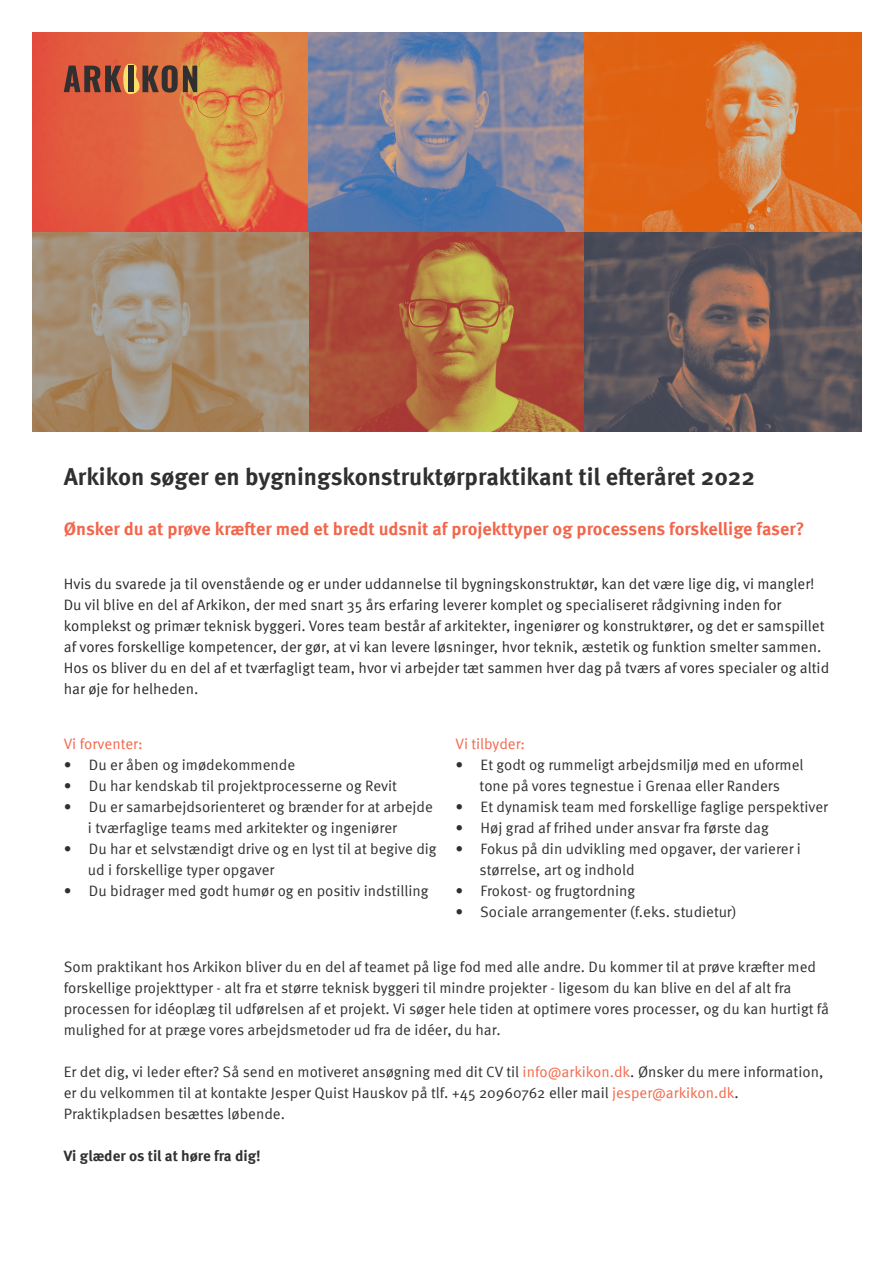
<style>
.page{position:relative;width:893px;height:1263px;background:#fff}
.page>*{position:absolute;margin:0;border:0;box-sizing:border-box;transform-origin:0 0}
.A4_Normal_Titel{font:700 24px "Meta Pro";color:#312f30}
.t1{font:700 18px "Meta Pro";color:#f2664b}
.A4_Normal_tekst{font:15px/21px "Meta Pro";color:#312f30}
.A4_Normal_tekst-2{font:15px/21px "Meta Pro";color:#282829}
.A4_Normal_tekst-3{font:700 15px "Meta Pro";color:#312f30}
.A4_Normal_tekst-4{font:15px "Meta Pro";letter-spacing:-.005em;color:#f2664b}
.s1{color:#f26649}
</style>
<div class="page">
<img style="left:32px;top:33px;width:829px;height:399px">
<svg style="left:64px;top:64px;width:133px;height:30px;background:#8d553b"></svg>
<div style="left:128px;top:66px;width:6px;height:26px;background:#312f30"></div>
<p class="A4_Normal_Titel" style="left:64px;top:458px;width:693px">Arkikon søger en bygningskonstruktørpraktikant til efteråret 2022</p>
<p class="t1" style="left:64px;top:514px;width:742px">Ønsker du at prøve kræfter med et bredt udsnit af projekttyper og processens forskellige faser?</p>
<p class="A4_Normal_tekst-2" style="left:64px;top:573px;width:752px">Hvis du svarede ja til ovenstående og er under uddannelse til bygningskonstruktør, kan det være lige dig, vi mangler!</p>
<p class="A4_Normal_tekst-2" style="left:64px;top:594px;width:767px">Du vil blive en del af Arkikon, der med snart 35 års erfaring leverer komplet og specialiseret rådgivning inden for komplekst og primær teknisk byggeri. Vores team består af arkitekter, ingeniører og konstruktører, og det er samspillet af vores forskellige kompetencer, der gør, at vi kan levere løsninger, hvor teknik, æstetik og funktion smelter sammen.<br>Hos os bliver du en del af et tværfagligt team, hvor vi arbejder tæt sammen hver dag på tværs af vores specialer og altid har øje for helheden.</p>
<p class="A4_Normal_tekst-4" style="left:64px;top:732px;width:80px">Vi forventer:</p>
<p class="A4_Normal_tekst" style="left:64px;top:753px;width:233px">• Du er åben og imødekommende</p>
<p class="A4_Normal_tekst" style="left:64px;top:774px;width:335px">• Du har kendskab til projektprocesserne og Revit</p>
<p class="A4_Normal_tekst" style="left:64px;top:795px;width:371px">• Du er samarbejdsorienteret og brænder for at arbejde</p>
<p class="A4_Normal_tekst" style="left:88px;top:816px;width:311px">i tværfaglige teams med arkitekter og ingeniører</p>
<p class="A4_Normal_tekst" style="left:88px;top:837px;width:350px;text-indent:-24px">• Du har et selvstændigt drive og en lyst til at begive dig ud i forskellige typer opgaver</p>
<p class="A4_Normal_tekst" style="left:64px;top:879px;width:366px">• Du bidrager med godt humør og en positiv indstilling</p>
<p class="A4_Normal_tekst-4" style="left:455px;top:732px;width:71px">Vi tilbyder:</p>
<p class="A4_Normal_tekst" style="left:455px;top:753px;width:350px">• Et godt og rummeligt arbejdsmiljø med en uformel</p>
<p class="A4_Normal_tekst" style="left:480px;top:774px;width:302px">tone på vores tegnestue i Grenaa eller Randers</p>
<p class="A4_Normal_tekst" style="left:455px;top:795px;width:374px">• Et dynamisk team med forskellige faglige perspektiver</p>
<p class="A4_Normal_tekst" style="left:455px;top:816px;width:315px">• Høj grad af frihed under ansvar fra første dag</p>
<p class="A4_Normal_tekst" style="left:455px;top:837px;width:347px">• Fokus på din udvikling med opgaver, der varierer i</p>
<p class="A4_Normal_tekst" style="left:480px;top:858px;width:156px">størrelse, art og indhold</p>
<p class="A4_Normal_tekst" style="left:455px;top:879px;width:181px">• Frokost- og frugtordning</p>
<p class="A4_Normal_tekst" style="left:455px;top:900px;width:283px">• Sociale arrangementer (f.eks. studietur)</p>
<p class="A4_Normal_tekst" style="left:64px;top:955px;width:767px">Som praktikant hos Arkikon bliver du en del af teamet på lige fod med alle andre. Du kommer til at prøve kræfter med forskellige projekttyper - alt fra et større teknisk byggeri til mindre projekter - ligesom du kan blive en del af alt fra processen for idéoplæg til udførelsen af et projekt. Vi søger hele tiden at optimere vores processer, og du kan hurtigt få mulighed for at præge vores arbejdsmetoder ud fra de idéer, du har.</p>
<p class="A4_Normal_tekst" style="left:64px;top:1060px;width:761px">Er det dig, vi leder efter? Så send en motiveret ansøgning med dit CV til <span class="s1">info@arkikon.dk</span>. Ønsker du mere information, er du velkommen til at kontakte Jesper Quist Hauskov på tlf. +45 20960762 eller mail <span class="s1">jesper@arkikon.dk</span>.</p>
<p class="A4_Normal_tekst" style="left:64px;top:1102px;width:223px">Praktikpladsen besættes løbende.</p>
<p class="A4_Normal_tekst-3" style="left:64px;top:1144px;width:199px">Vi glæder os til at høre fra dig!</p>
</div>
